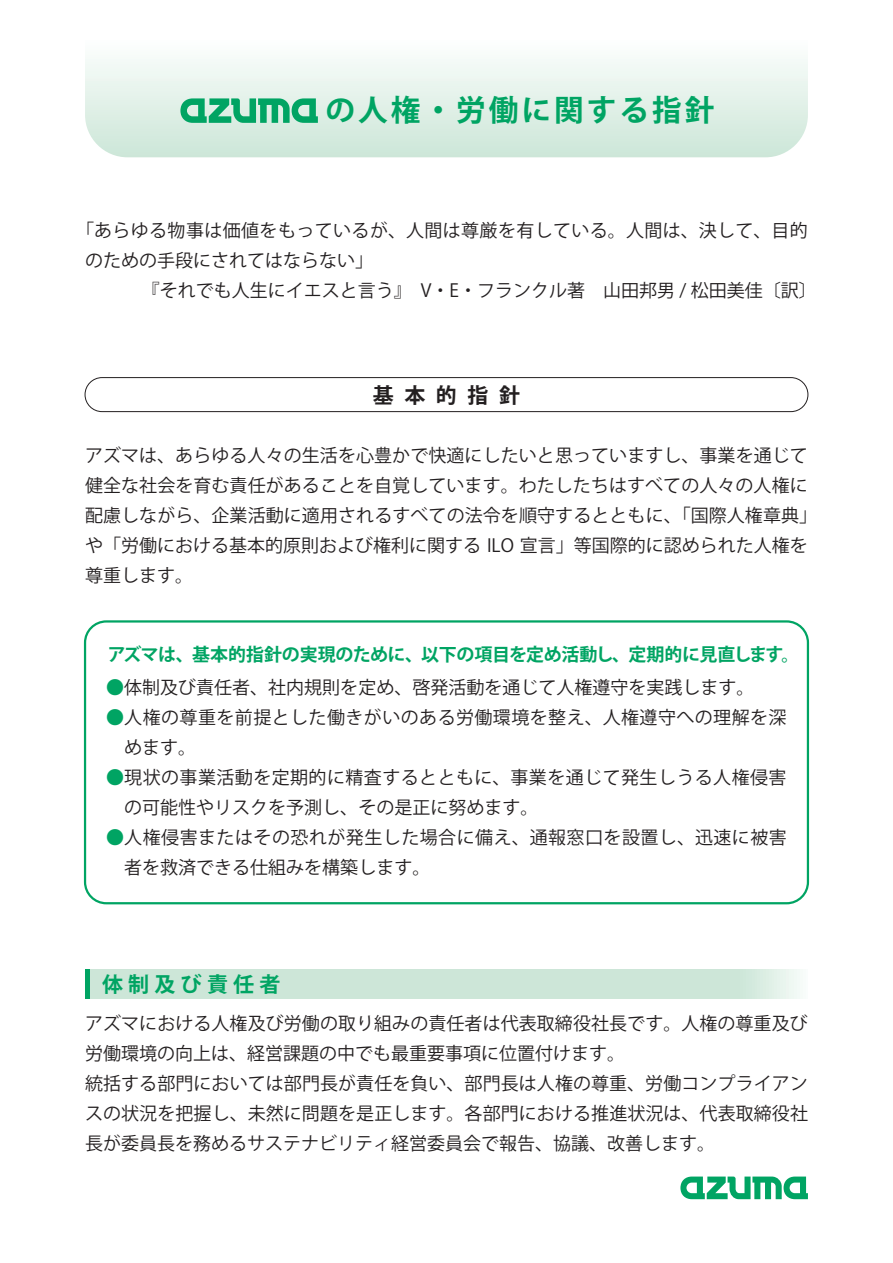
<style>
.page{position:relative;width:893px;height:1263px;background:#fff}
.page>*{position:absolute;margin:0;border:0;box-sizing:border-box;transform-origin:0 0}
.t1{font:700 29.7px "Koz Go Pro";letter-spacing:.1em;color:#00a463}
.t2{font:700 21px "Koz Go Pro";letter-spacing:.25em;color:#00a463}
.t3{font:700 21px "Koz Go Pro";letter-spacing:.5em;color:#231f20}
.t4{font:18px/30px "Koz Go Pro";letter-spacing:.005em;color:#231f20}
.t5{font:18px/30px "Koz Go Pro";letter-spacing:.025em;color:#231f20}
.t6{font:700 18px "Koz Go Pro";letter-spacing:-.02em;color:#00a463}
.s1{color:#00a463}
</style>
<div class="page">
<svg style="left:85px;top:59px;width:723px;height:98px"></svg>
<svg style="left:680px;top:1176px;width:128px;height:23px"></svg>
<div style="left:89px;top:969px;width:711px;height:30px;background:#cde6d8"></div>
<div style="left:85px;top:377px;width:723px;height:35px;border:1px solid #231f20;border-radius:17px"></div>
<hr style="left:85px;top:969px;width:4px;height:30px;background:#00a463">
<svg style="left:180px;top:98px;width:138px;height:25px;background:#53c094"></svg>
<div style="left:84px;top:620px;width:725px;height:284px;border:2px solid #00a463;border-radius:21px"></div>
<h1 class="t1" style="left:162px;top:91px;width:554px">　　　　　の人権・労働に関する指針</h1>
<p class="t4" style="left:85px;top:216px;width:724px;text-indent:-9px">「あらゆる物事は価値をもっているが、人間は尊厳を有している。人間は、決して、目的のための手段にされてはならない」</p>
<p class="t4" style="left:142px;top:276px;width:676px">『それでも人生にイエスと言う』　V・E・フランクル著　山田邦男 / 松田美佳〔訳〕</p>
<p class="t3" style="left:373px;top:381px;width:148px">基本的指針</p>
<p class="t4" style="left:85px;top:440px;width:734px">アズマは、あらゆる人々の生活を心豊かで快適にしたいと思っていますし、事業を通じて健全な社会を育む責任があることを自覚しています。わたしたちはすべての人々の人権に配慮しながら、企業活動に適用されるすべての法令を順守するとともに、「国際人権章典」や「労働における基本的原則および権利に関する ILO 宣言」等国際的に認められた人権を尊重します。</p>
<p class="t6" style="left:108px;top:643px;width:693px">アズマは、基本的指針の実現のために、以下の項目を定め活動し、定期的に見直します。</p>
<p class="t4" style="left:106px;top:673px;width:650px"><span class="s1">●</span>体制及び責任者、社内規則を定め、啓発活動を通じて人権遵守を実践します。</p>
<p class="t5" style="left:124px;top:703px;width:664px;text-indent:-18px"><span class="s1">●</span>人権の尊重を前提とした働きがいのある労働環境を整え、人権遵守への理解を深めます。</p>
<p class="t5" style="left:124px;top:763px;width:664px;text-indent:-18px"><span class="s1">●</span>現状の事業活動を定期的に精査するとともに、事業を通じて発生しうる人権侵害の可能性やリスクを予測し、その是正に努めます。</p>
<p class="t5" style="left:124px;top:823px;width:664px;text-indent:-18px"><span class="s1">●</span>人権侵害またはその恐れが発生した場合に備え、通報窓口を設置し、迅速に被害者を救済できる仕組みを構築します。</p>
<p class="t2" style="left:102px;top:971px;width:180px">体制及び責任者</p>
<p class="t4" style="left:85px;top:1008px;width:724px">アズマにおける人権及び労働の取り組みの責任者は代表取締役社長です。人権の尊重及び労働環境の向上は、経営課題の中でも最重要事項に位置付けます。<br>統括する部門においては部門長が責任を負い、部門長は人権の尊重、労働コンプライアンスの状況を把握し、未然に問題を是正します。各部門における推進状況は、代表取締役社長が委員長を務めるサステナビリティ経営委員会で報告、協議、改善します。</p>
</div>
